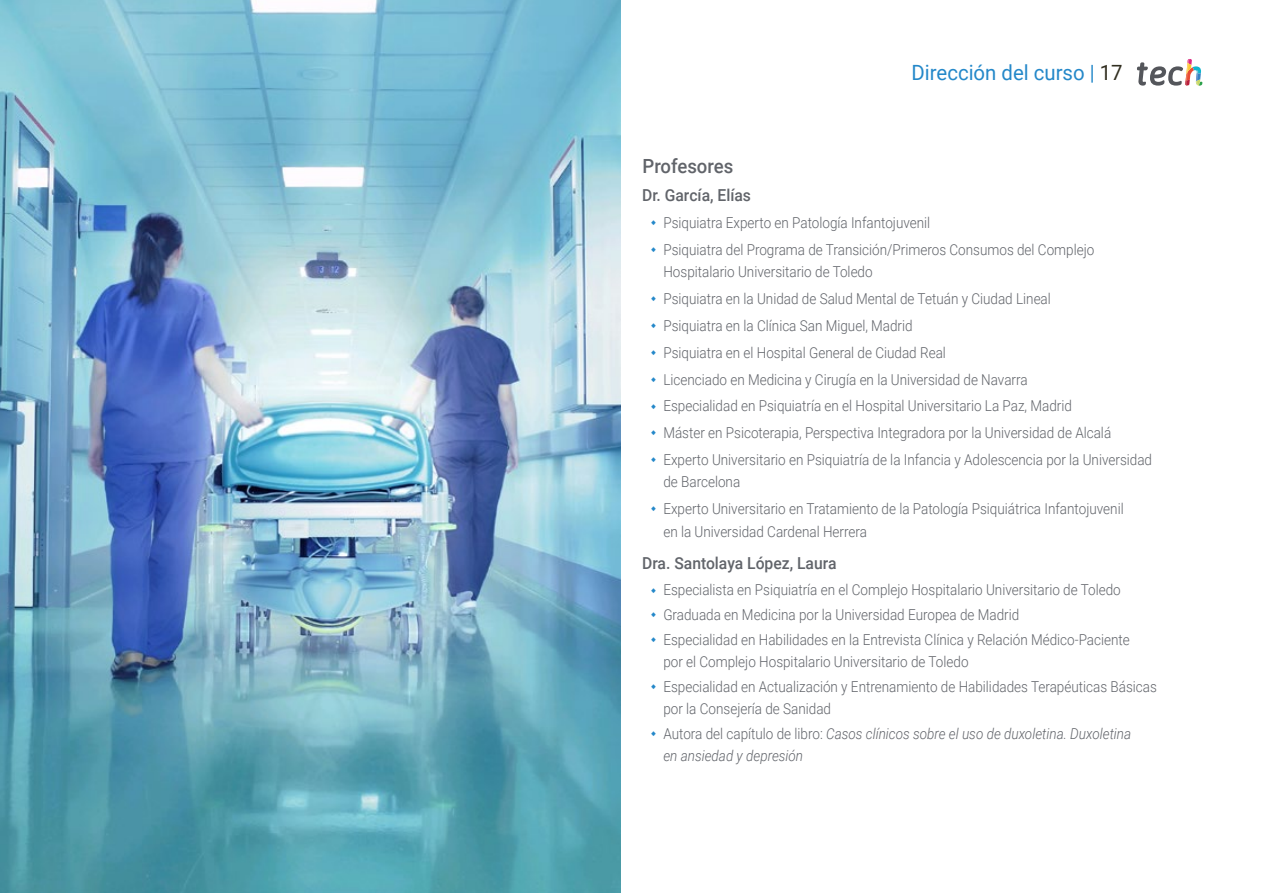
<style>
.page{position:relative;width:1263px;height:893px;background:#fff}
.page>*{position:absolute;margin:0;border:0;box-sizing:border-box;transform-origin:0 0}
.t1{font:21px "Roboto";color:#2488c9}
.t2{font:500 19.5px "Roboto";color:#61646a;scale:.95 1}
.t3{font:500 16.5px "Roboto";color:#61646a;scale:.95 1}
.t4{font:300 15px/26.7px "Roboto";color:#61646a;scale:.9 1}
.t5{font:italic 300 15px "Roboto";color:#61646a;scale:.9 1}
.s1{color:#312e20}
.s2{font-style:italic}
</style>
<div class="page">
<svg style="left:1137px;top:59px;width:65px;height:27px"></svg>
<img style="left:0;top:0;width:621px;height:893px">
<h2 class="t2" style="left:642px;top:152px;width:97px">Profesores</h2>
<h1 class="t1" style="left:911px;top:57px;width:213px">Dirección del curso | <span class="s1">17</span></h1>
<p class="t3" style="left:642px;top:184px;width:116px">Dr. García, Elías</p>
<p class="t4" style="left:663px;top:209px;width:480px">Psiquiatra Experto en Patología Infantojuvenil<br>Psiquiatra del Programa de Transición/Primeros Consumos del Complejo</p>
<p class="t4" style="left:663px;top:258px;width:544px">Hospitalario Universitario de Toledo<br>Psiquiatra en la Unidad de Salud Mental de Tetuán y Ciudad Lineal<br>Psiquiatra en la Clínica San Miguel, Madrid<br>Psiquiatra en el Hospital General de Ciudad Real<br>Licenciado en Medicina y Cirugía en la Universidad de Navarra<br>Especialidad en Psiquiatría en el Hospital Universitario La Paz, Madrid<br>Máster en Psicoterapia, Perspectiva Integradora por la Universidad de Alcalá Experto Universitario en Psiquiatría de la Infancia y Adolescencia por la Universidad</p>
<p class="t4" style="left:663px;top:468px;width:513px">de Barcelona<br>Experto Universitario en Tratamiento de la Patología Psiquiátrica Infantojuvenil</p>
<p class="t4" style="left:663px;top:517px;width:228px">en la Universidad Cardenal Herrera</p>
<p class="t3" style="left:642px;top:551px;width:206px">Dra. Santolaya López, Laura</p>
<p class="t4" style="left:663px;top:577px;width:520px;line-height:24.6px">Especialista en Psiquiatría en el Complejo Hospitalario Universitario de Toledo<br>Graduada en Medicina por la Universidad Europea de Madrid<br>Especialidad en Habilidades en la Entrevista Clínica y Relación Médico-Paciente</p>
<p class="t4" style="left:663px;top:649px;width:550px;line-height:24.6px">por el Complejo Hospitalario Universitario de Toledo<br>Especialidad en Actualización y Entrenamiento de Habilidades Terapéuticas Básicas</p>
<p class="t4" style="left:663px;top:696px;width:521px;line-height:24.6px">por la Consejería de Sanidad<br>Autora del capítulo de libro: <span class="s2">Casos clínicos sobre el uso de duxoletina. Duxoletina</span></p>
<p class="t5" style="left:663px;top:745px;width:157px">en ansiedad y depresión</p>
</div>
